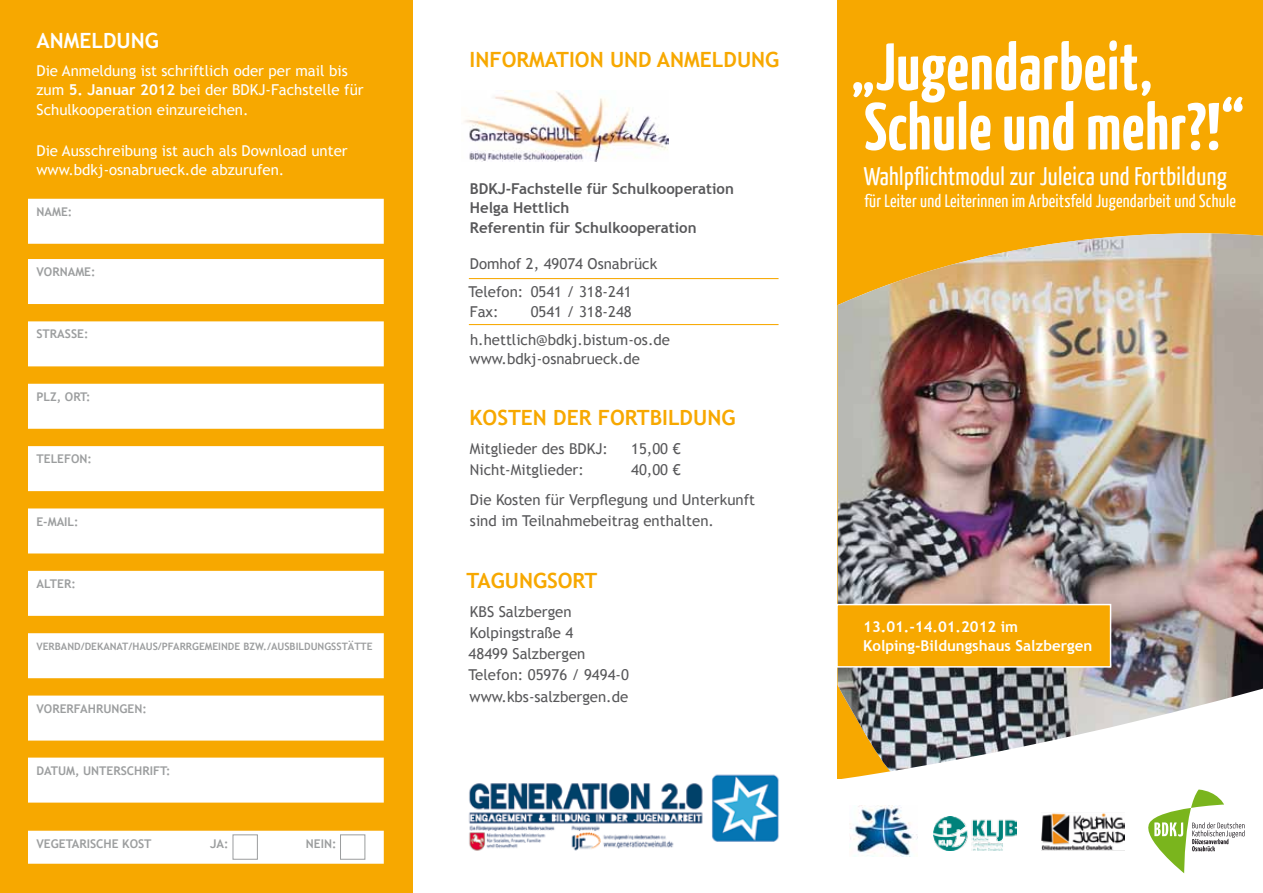
<style>
.page{position:relative;width:1263px;height:893px;background:#fff}
.page>*{position:absolute;margin:0;border:0;box-sizing:border-box;transform-origin:0 0}
.t1{font:700 66px/60px "BDKJ";color:#fff}
.t2{font:25.5px "BDKJ";color:#fff}
.t3{font:700 21px "Trebuchet MS";color:#f7a800}
.t4{font:700 21px "Trebuchet MS";color:#fff}
.t5{font:18px "BDKJ";color:#fff}
.t6{font:15px/21px "Trebuchet MS";color:#58585a}
.t7{font:15px/19.5px "Trebuchet MS";color:#fff}
.t8{font:700 15px/19.5px "Trebuchet MS";color:#58585a}
.t9{font:700 15px/19.5px "Trebuchet MS";color:#fff}
.t10{font:700 12px "Trebuchet MS";color:#9c9e9f}
.t11{font:700 10.2px "Trebuchet MS";color:#9c9e9f}
.s1{font-weight:700}
</style>
<div class="page">
<div style="left:0;top:0;width:412px;height:893px;background:#f7a800"></div>
<div style="left:838px;top:0;width:425px;height:893px;background:#f7a800"></div>
<img style="left:838px;top:233px;width:425px;height:452px">
<svg style="left:838px;top:685px;width:425px;height:208px;background:#dbd8d2"></svg>
<svg style="left:1148px;top:789px;width:96px;height:84px;background:#d9e5c5"></svg>
<hr style="left:469px;top:278px;width:309px;height:1px;background:#f7a800">
<hr style="left:469px;top:324px;width:309px;height:1px;background:#f7a800">
<div style="left:835px;top:779px;width:5px;height:114px;background:#fff"></div>
<div style="left:837px;top:605px;width:273px;height:62px;background:#f7a800"></div>
<div style="left:836px;top:604px;width:275px;height:64px;border:2px solid #fff"></div>
<img style="left:1041px;top:802px;width:84px;height:59px">
<img style="left:933px;top:816px;width:83px;height:34px">
<img style="left:468px;top:774px;width:311px;height:77px">
<img style="left:464px;top:90px;width:205px;height:72px">
<div style="left:28px;top:199px;width:356px;height:45px;background:#fff"></div>
<div style="left:28px;top:259px;width:356px;height:45px;background:#fff"></div>
<div style="left:28px;top:321px;width:356px;height:45px;background:#fff"></div>
<div style="left:28px;top:384px;width:356px;height:45px;background:#fff"></div>
<div style="left:28px;top:446px;width:356px;height:45px;background:#fff"></div>
<div style="left:28px;top:508px;width:356px;height:45px;background:#fff"></div>
<div style="left:28px;top:571px;width:356px;height:45px;background:#fff"></div>
<div style="left:28px;top:633px;width:356px;height:45px;background:#fff"></div>
<div style="left:28px;top:696px;width:356px;height:45px;background:#fff"></div>
<div style="left:28px;top:758px;width:356px;height:45px;background:#fff"></div>
<div style="left:28px;top:831px;width:356px;height:33px;background:#fff"></div>
<div style="left:232px;top:834px;width:26px;height:26px;border:1px solid #9c9e9f"></div>
<div style="left:340px;top:834px;width:25px;height:26px;border:1px solid #9c9e9f"></div>
<img style="left:849px;top:805px;width:68px;height:51px">
<h3 class="t4" style="left:36px;top:27px;width:124px">ANMELDUNG</h3>
<p class="t7" style="left:36px;top:61px;width:329px">Die Anmeldung ist schriftlich oder per mail bis zum <span class="s1">5. JANUAR 2012</span> bei der BDKJ-Fachstelle für<br>Schulkooperation einzureichen.</p>
<p class="t7" style="left:36px;top:141px;width:313px">Die Ausschreibung ist auch als Download unter www.bdkj-osnabrueck.de abzurufen.</p>
<p class="t10" style="left:36px;top:204px;width:37px">NAME:</p>
<p class="t10" style="left:36px;top:264px;width:61px">VORNAME:</p>
<p class="t10" style="left:36px;top:327px;width:53px">STRASSE:</p>
<p class="t10" style="left:36px;top:389px;width:56px">PLZ, ORT:</p>
<p class="t10" style="left:36px;top:451px;width:57px">TELEFON:</p>
<p class="t10" style="left:36px;top:514px;width:44px">E-MAIL:</p>
<p class="t10" style="left:36px;top:576px;width:41px">ALTER:</p>
<p class="t11" style="left:36px;top:640px;width:338px">VERBAND/DEKANAT/HAUS/PFARRGEMEINDE BZW./AUSBI LDUNGSSTÄTTE</p>
<p class="t10" style="left:36px;top:701px;width:112px">VORERFAHRUNGEN:</p>
<p class="t10" style="left:36px;top:763px;width:136px">DATUM, UNTERSCHRIFT:</p>
<p class="t10" style="left:36px;top:836px;width:117px">VEGETARISCHE KOST</p>
<p class="t10" style="left:210px;top:836px;width:20px">JA:</p>
<p class="t10" style="left:306px;top:836px;width:32px">NEIN:</p>
<h3 class="t3" style="left:470px;top:47px;width:311px">INFORMATION UND ANMELDUNG</h3>
<p class="t8" style="left:470px;top:179px;width:266px">BDKJ-FACHSTELLE FÜR SCHULKOOPERATION<br>HELGA HETTLICH<br>REFERENTIN FÜR SCHULKOOPERATION</p>
<p class="t6" style="left:468px;top:250px;width:190px;line-height:28px">Domhof 2, 49074 Osnabrück<br>Telefon: 0541 / 318-241</p>
<p class="t6" style="left:470px;top:301px;width:30px">Fax:</p>
<p class="t6" style="left:470px;top:298px;width:202px;line-height:28px;text-indent:61px">0541 / 318-248 h.hettlich@bdkj.bistum-os.de</p>
<p class="t6" style="left:470px;top:349px;width:172px">www.bdkj-osnabrueck.de</p>
<h3 class="t3" style="left:470px;top:404px;width:267px">KOSTEN DER FORTBI LDUNG</h3>
<p class="t6" style="left:470px;top:439px;width:140px">Mitglieder des BDKJ:</p>
<p class="t6" style="left:631px;top:439px;width:51px">15,00 €</p>
<p class="t6" style="left:470px;top:460px;width:116px">Nicht-Mitglieder:</p>
<p class="t6" style="left:470px;top:456px;width:287px;line-height:29.5px;text-indent:161px">40,00 €<br>Die Kosten für Verpflegung und Unterkunft</p>
<p class="t6" style="left:470px;top:510px;width:246px">sind im Teilnahmebeitrag enthalten.</p>
<h3 class="t3" style="left:466px;top:567px;width:132px">TAGUNGSORT</h3>
<p class="t6" style="left:468px;top:602px;width:162px">KBS Salzbergen<br>Kolpingstraße 4<br>48499 Salzbergen<br>Telefon: 05976 / 9494-0 www.kbs-salzbergen.de</p>
<h1 class="t1" style="left:851px;top:34px;width:395px">„Jugendarbeit,<br>Schule und mehr?!“</h1>
<h2 class="t2" style="left:864px;top:160px;width:365px">Wahlpflichtmodul zur Juleica und Fortbildung</h2>
<p class="t5" style="left:864px;top:190px;width:373px">für Leiter und Leiterinnen im Arbeitsfeld Jugendarbeit und Schule</p>
<p class="t9" style="left:863px;top:616px;width:231px">13.01.-14.01.2012 IM<br>KOLPING-BILDUNGSHAUS SALZBERGEN</p>
</div>
